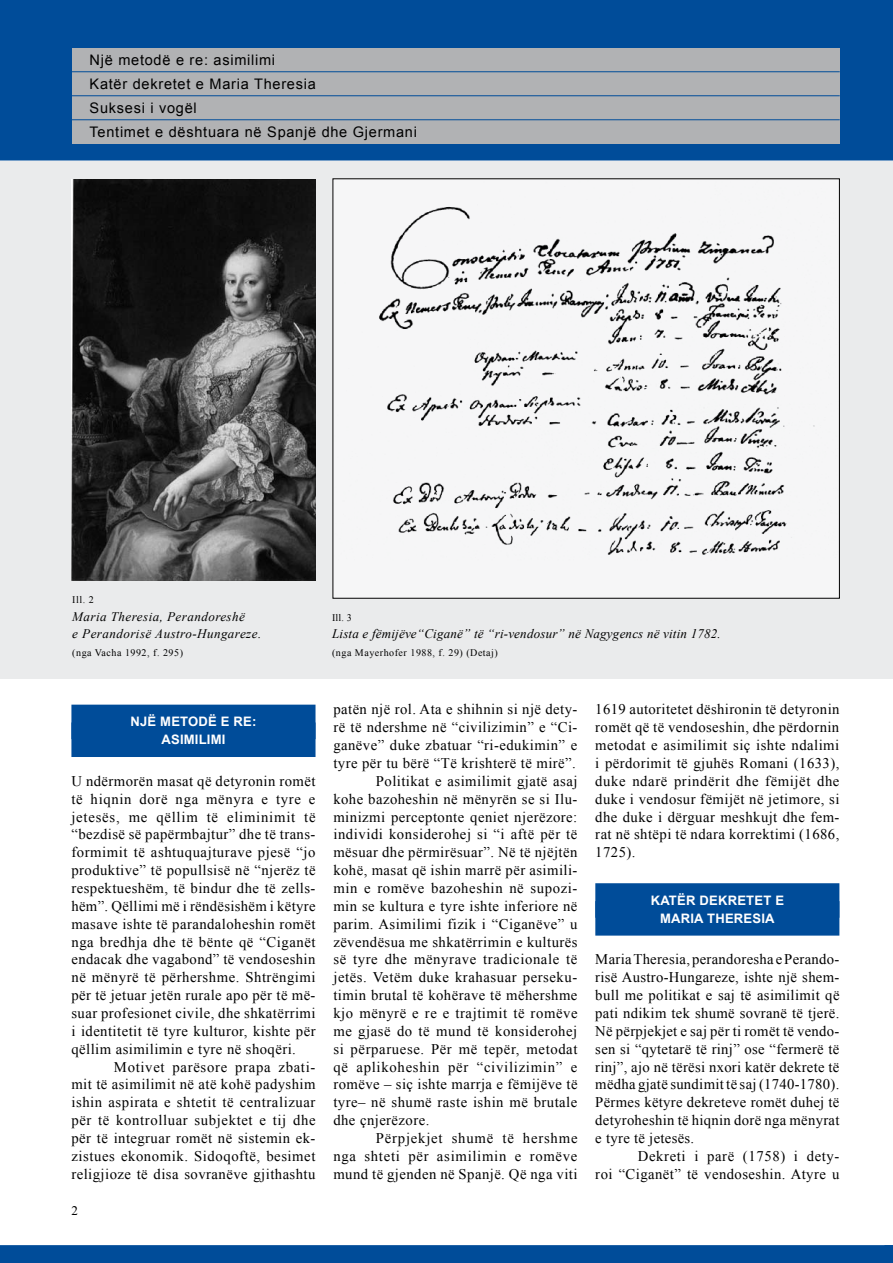
<style>
.page{position:relative;width:893px;height:1263px;background:#fff}
.page>*{position:absolute;margin:0;border:0;box-sizing:border-box;transform-origin:0 0}
.t1{font:14.7px/17.9px "Times New Roman";letter-spacing:.03em;color:#000;text-align:justify}
.t2{font:14.7px "Times New Roman";letter-spacing:.05em;color:#000}
.t3{font:14.7px "Times New Roman";letter-spacing:.055em;color:#000}
.t4{font:14.55px/24px "Arial";letter-spacing:.05em;color:#000}
.t5{font:italic 13.05px "Times New Roman";letter-spacing:.015em;color:#000}
.t6{font:italic 13.05px/17.9px "Times New Roman";letter-spacing:.035em;color:#000}
.t7{font:700 13.05px/17.9px "Arial";letter-spacing:.015em;color:#fff}
.t8{font:10.05px "Times New Roman";letter-spacing:.05em;color:#000}
</style>
<div class="page">
<div style="left:0;top:0;width:893px;height:161px;background:#004c99"></div>
<div style="left:0;top:161px;width:893px;height:518px;background:#eaebec"></div>
<img style="left:72px;top:179px;width:244px;height:401px">
<div style="left:0;top:1245px;width:893px;height:18px;background:#004c99"></div>
<div style="left:72px;top:48px;width:768px;height:95px;background:#b1b2b4"></div>
<hr style="left:72px;top:71px;width:768px;height:1px;background:#004c99">
<hr style="left:72px;top:95px;width:768px;height:1px;background:#004c99">
<hr style="left:72px;top:119px;width:768px;height:1px;background:#004c99">
<img style="left:335px;top:181px;width:502px;height:415px">
<div style="left:71px;top:705px;width:244px;height:34px;background:#004c99"></div>
<div style="left:71px;top:722px;width:244px;height:35px;background:#004c99"></div>
<div style="left:595px;top:883px;width:244px;height:35px;background:#004c99"></div>
<div style="left:595px;top:901px;width:244px;height:34px;background:#004c99"></div>
<p class="t4" style="left:90px;top:48px;width:329px">Një metodë e re: asimilimi<br>Katër dekretet e Maria Theresia<br>Suksesi i vogël<br>Tentimet e dështuara në Spanjë dhe Gjermani</p>
<p class="t8" style="left:72px;top:593px;width:23px">Ill. 2</p>
<p class="t6" style="left:72px;top:607px;width:191px">Maria Theresia, Perandoreshë<br>e Perandorisë Austro-Hungareze.</p>
<p class="t8" style="left:72px;top:646px;width:112px">(nga Vacha 1992, f. 295)</p>
<p class="t8" style="left:332px;top:610px;width:21px">Ill. 3</p>
<p class="t5" style="left:332px;top:625px;width:390px">Lista e fëmijëve“Ciganë” të “ri-vendosur” në Nagygencs në vitin 1782.</p>
<p class="t8" style="left:332px;top:646px;width:167px">(nga Mayerhofer 1988, f. 29) (Detaj)</p>
<p class="t7" style="left:161px;top:713px;width:97px;text-indent:47px">Ë ERE:<br>ASIMILIMI</p>
<p class="t1" style="left:71px;top:772px;width:246px">U ndërmorën masat që detyronin romët të hiqnin dorë nga mënyra e tyre e jetesës, me qëllim të eliminimit të “bezdisë së papërmbajtur” dhe të trans&shy;formimit të ashtuquajturave pjesë “jo produktive” të popullsisë në “njerëz të respektueshëm, të bindur dhe të zells&shy;hëm”. Qëllimi më i rëndësishëm i këtyre masave ishte të parandaloheshin romët nga bredhja dhe të bënte që “Ciganët endacak dhe vagabond” të vendoseshin në mënyrë të përhershme. Shtrëngimi për të jetuar jetën rurale apo për të më&shy;suar profesionet civile, dhe shkatërrimi i identitetit të tyre kulturor, kishte për qëllim asimilimin e tyre në shoqëri.</p>
<p class="t1" style="left:71px;top:1057px;width:246px;text-indent:43px">Motivet parësore prapa zbati&shy;mit të asimilimit në atë kohë padyshim ishin aspirata e shtetit të centralizuar për të kontrolluar subjektet e tij dhe për të integruar romët në sistemin ek&shy;zistues ekonomik. Sidoqoftë, besimet religjioze të disa sovranëve gjithashtu</p>
<p class="t7" style="left:130px;top:713px;width:51px">NJË METOD</p>
<p class="t1" style="left:333px;top:700px;width:246px">patën një rol. Ata e shihnin si një dety-</p>
<p class="t1" style="left:333px;top:718px;width:246px">rë të ndershme në “civilizimin” e “Ci-</p>
<p class="t1" style="left:333px;top:736px;width:246px">ganëve” duke zbatuar “ri-edukimin” e</p>
<p class="t1" style="left:333px;top:754px;width:244px">tyre për tu bërë “Të krishterë të mirë”.</p>
<p class="t1" style="left:376px;top:772px;width:204px">Politikat e asimilimit gjatë asaj</p>
<p class="t1" style="left:333px;top:790px;width:246px">kohe bazoheshin në mënyrën se si Ilu-</p>
<p class="t1" style="left:333px;top:807px;width:245px">minizmi perceptonte qeniet njerëzore:</p>
<p class="t1" style="left:333px;top:825px;width:246px">individi konsiderohej si “i aftë për të</p>
<p class="t1" style="left:333px;top:843px;width:246px">mësuar dhe përmirësuar”. Në të njëjtën</p>
<p class="t1" style="left:333px;top:861px;width:246px">kohë, masat që ishin marrë për asimili-</p>
<p class="t1" style="left:333px;top:879px;width:246px">min e romëve bazoheshin në supozi-</p>
<p class="t1" style="left:333px;top:897px;width:246px">min se kultura e tyre ishte inferiore në</p>
<p class="t1" style="left:333px;top:915px;width:246px">parim. Asimilimi fizik i “Ciganëve” u</p>
<p class="t1" style="left:333px;top:932px;width:246px">zëvendësua me shkatërrimin e kulturës</p>
<p class="t1" style="left:333px;top:950px;width:246px">së tyre dhe mënyrave tradicionale të</p>
<p class="t1" style="left:333px;top:968px;width:246px">jetës. Vetëm duke krahasuar perseku-</p>
<p class="t1" style="left:333px;top:986px;width:246px">timin brutal të kohërave të mëhershme</p>
<p class="t1" style="left:333px;top:1004px;width:246px">kjo mënyrë e re e trajtimit të romëve</p>
<p class="t1" style="left:333px;top:1022px;width:247px">me gjasë do të mund të konsiderohej</p>
<p class="t1" style="left:333px;top:1040px;width:246px">si përparuese. Për më tepër, metodat</p>
<p class="t2" style="left:333px;top:1057px;width:245px">që aplikoheshin për “civilizimin” e</p>
<p class="t1" style="left:333px;top:1075px;width:246px">romëve – siç ishte marrja e fëmijëve të</p>
<p class="t1" style="left:333px;top:1093px;width:245px">tyre– në shumë raste ishin më brutale</p>
<p class="t1" style="left:333px;top:1111px;width:97px">dhe çnjerëzore.</p>
<p class="t3" style="left:376px;top:1128px;width:203px">Përpjekjet shumë të hershme</p>
<p class="t1" style="left:333px;top:1147px;width:246px">nga shteti për asimilimin e romëve</p>
<p class="t1" style="left:333px;top:1165px;width:246px">mund të gjenden në Spanjë. Që nga viti</p>
<p class="t1" style="left:595px;top:700px;width:246px">1619 autoritetet dëshironin të detyronin romët që të vendoseshin, dhe përdornin metodat e asimilimit siç ishte ndalimi i përdorimit të gjuhës Romani (1633), duke ndarë prindërit dhe fëmijët dhe duke i vendosur fëmijët në jetimore, si dhe duke i dërguar meshkujt dhe fem&shy;rat në shtëpi të ndara korrektimi (1686, 1725).</p>
<p class="t7" style="left:651px;top:892px;width:87px">KATËR DEKRETET</p>
<p class="t7" style="left:775px;top:892px;width:9px">E</p>
<p class="t7" style="left:660px;top:910px;width:116px">MARIA TH ERESIA</p>
<p class="t1" style="left:595px;top:950px;width:246px">Maria Theresia, perandoresha e Perando&shy;risë Austro-Hungareze, ishte një shem&shy;bull me politikat e saj të asimilimit që pati ndikim tek shumë sovranë të tjerë.<br>Në përpjekjet e saj për ti romët të vendo&shy;sen si “qytetarë të rinj” ose “fermerë të rinj”, ajo në tërësi nxori katër dekrete të mëdha gjatë sundimit të saj (1740-1780).<br>Përmes këtyre dekreteve romët duhej të detyroheshin të hiqnin dorë nga mënyrat e tyre të jetesës.</p>
<p class="t1" style="left:595px;top:1147px;width:246px;text-align:right">Dekreti i parë (1758) i dety-<br>roi “Ciganët” të vendoseshin. Atyre u</p>
</div>
